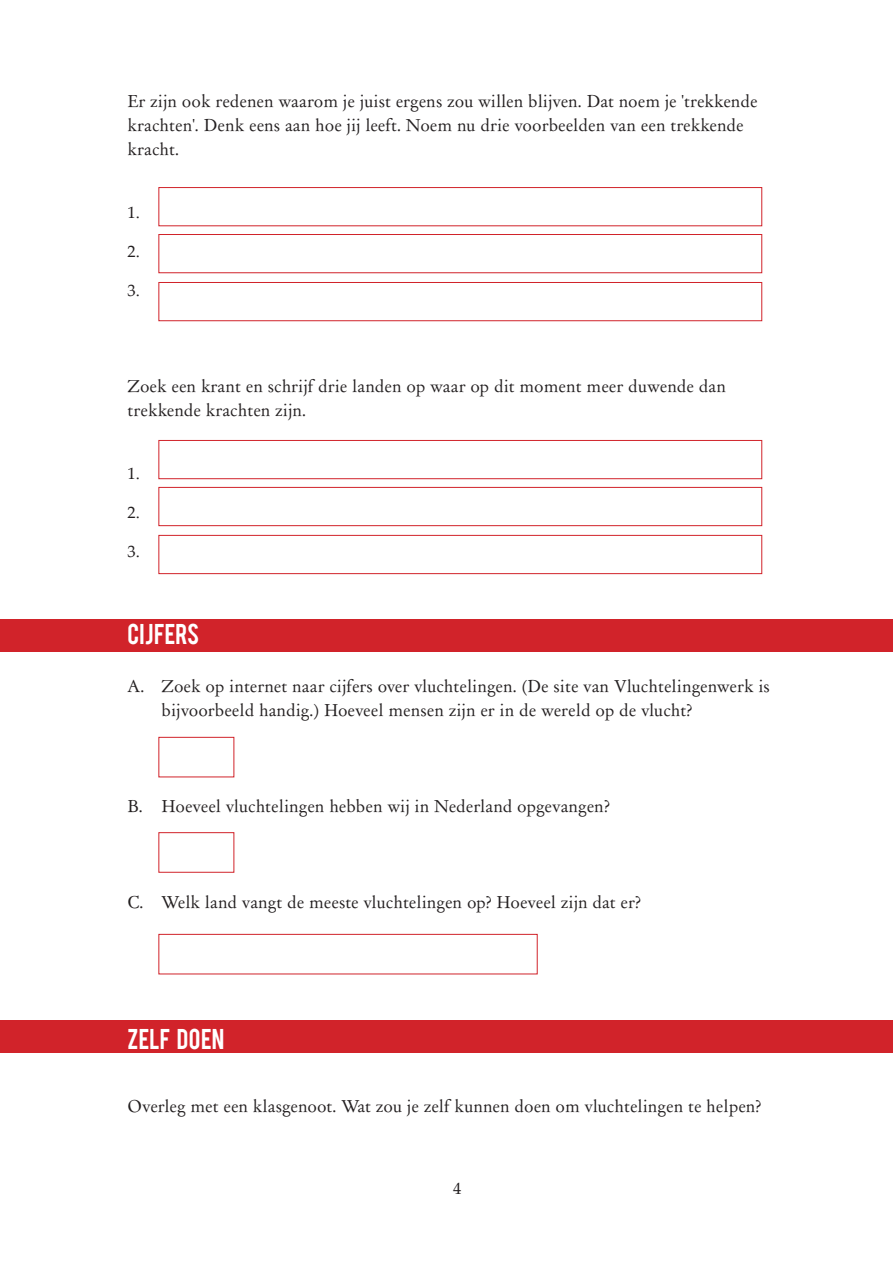
<style>
.page{position:relative;width:893px;height:1263px;background:#fff}
.page>*{position:absolute;margin:0;border:0;box-sizing:border-box;transform-origin:0 0}
.inspringen{font:22.5px "Bebas";color:#fff}
.inspringen-2{font:16.5px "Day Roman";color:#231f20}
.inspringen-3{font:16.5px "Palatino Linotype";color:#231f20}
</style>
<div class="page">
<div style="left:0;top:1020px;width:893px;height:33px;background:#d1232a"></div>
<hr style="left:892px;top:89px;width:1px;height:33px;background:#d1232a">
<div style="left:0;top:619px;width:893px;height:32px;background:#d1232a"></div>
<div style="left:158px;top:187px;width:604px;height:39px;border:1px solid #d1232a"></div>
<div style="left:158px;top:234px;width:604px;height:39px;border:1px solid #d1232a"></div>
<div style="left:158px;top:282px;width:604px;height:39px;border:1px solid #d1232a"></div>
<div style="left:158px;top:440px;width:604px;height:39px;border:1px solid #d1232a"></div>
<div style="left:158px;top:487px;width:604px;height:39px;border:1px solid #d1232a"></div>
<div style="left:158px;top:535px;width:604px;height:39px;border:1px solid #d1232a"></div>
<div style="left:158px;top:737px;width:76px;height:40px;border:1px solid #d1232a"></div>
<div style="left:158px;top:832px;width:76px;height:41px;border:1px solid #d1232a"></div>
<div style="left:158px;top:934px;width:380px;height:40px;border:1px solid #d1232a"></div>
<p class="inspringen-2" style="left:128px;top:90px;width:632px">Er zijn ook redenen waarom je juist ergens zou willen blijven. Dat noem je 'trekkende</p>
<p class="inspringen-2" style="left:128px;top:114px;width:618px">krachten'. Denk eens aan hoe jij leeft. Noem nu drie voorbeelden van een trekkende</p>
<p class="inspringen-2" style="left:128px;top:138px;width:53px">kracht.</p>
<p class="inspringen-3" style="left:128px;top:200px;width:14px">1.</p>
<p class="inspringen-3" style="left:128px;top:239px;width:14px">2.</p>
<p class="inspringen-3" style="left:128px;top:278px;width:14px">3.</p>
<p class="inspringen-2" style="left:128px;top:375px;width:600px">Zoek een krant en schrijf drie landen op waar op dit moment meer duwende dan</p>
<p class="inspringen-2" style="left:128px;top:399px;width:180px">trekkende krachten zijn.</p>
<p class="inspringen-3" style="left:128px;top:461px;width:14px">1.</p>
<p class="inspringen-3" style="left:128px;top:500px;width:14px">2.</p>
<p class="inspringen-3" style="left:128px;top:539px;width:14px">3.</p>
<p class="inspringen" style="left:128px;top:617px;width:73px">CIJFERS</p>
<p class="inspringen-2" style="left:128px;top:675px;width:644px">A. Zoek op internet naar cijfers over vluchtelingen. (De site van Vluchtelingenwerk is</p>
<p class="inspringen-2" style="left:162px;top:699px;width:532px">bijvoorbeeld handig.) Hoeveel mensen zijn er in de wereld op de vlucht?</p>
<p class="inspringen-2" style="left:128px;top:795px;width:484px">B. Hoeveel vluchtelingen hebben wij in Nederland opgevangen?</p>
<p class="inspringen-2" style="left:128px;top:891px;width:515px">C. Welk land vangt de meeste vluchtelingen op? Hoeveel zijn dat er?</p>
<p class="inspringen" style="left:128px;top:1022px;width:98px">ZELF DOEN</p>
<p class="inspringen-2" style="left:128px;top:1095px;width:635px">Overleg met een klasgenoot. Wat zou je zelf kunnen doen om vluchtelingen te helpen?</p>
<p class="inspringen-3" style="left:453px;top:1177px;width:10px">4</p>
</div>
